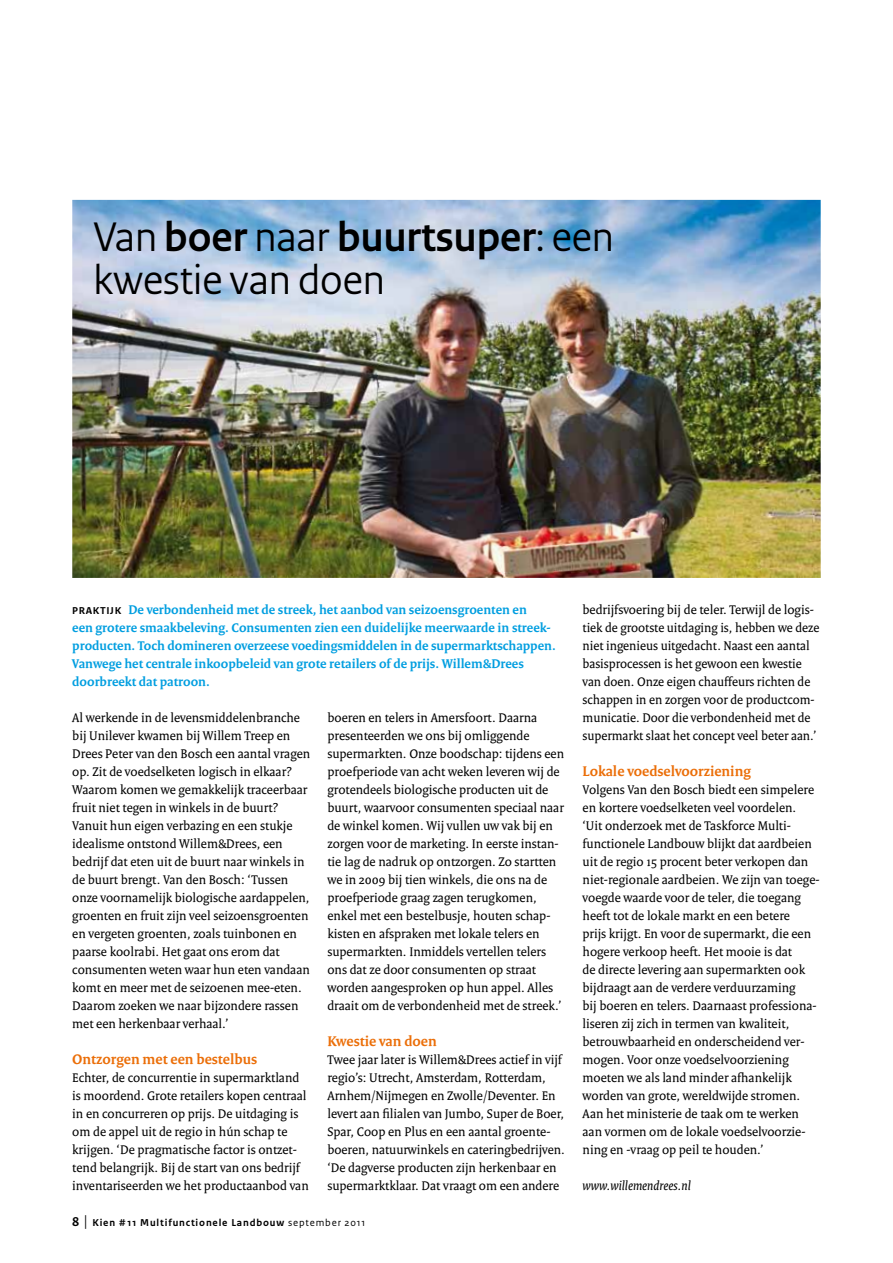
<style>
.page{position:relative;width:893px;height:1263px;background:#fff}
.page>*{position:absolute;margin:0;border:0;box-sizing:border-box;transform-origin:0 0}
.t1{font:43.5px/43.5px "Rijksoverheid Sans Heading";color:#000}
.t2{font:700 15px "Rijksoverheid Serif";color:#eb6e08}
.t3{font:13.5px/18px "Rijksoverheid Serif";color:#000}
.t4{font:700 13.5px/18px "Rijksoverheid Serif";color:#009ee0}
.t5{font:italic 13.5px "Rijksoverheid Serif";letter-spacing:.01em;color:#000}
.t6{font:700 10.5px "Rijksoverheid Sans Text";letter-spacing:.08em;color:#000}
.s1{font-weight:700}
.s2{font-family:"Rijksoverheid Sans Text";font-size:10.5px;color:#000}
.s3{font-size:13.5px}
.s4{font-weight:400;font-size:16.5px}
.s5{font-weight:400}
</style>
<div class="page">
<img style="left:72px;top:200px;width:749px;height:378px">
<h1 class="t1" style="left:94px;top:215px;width:522px">Van <span class="s1">boer</span> naar <span class="s1">buurtsuper</span>: een kwestie van doen</h1>
<p class="t4" style="left:72px;top:600px;width:485px"><span class="s2">PRAKTIJK</span> De verbondenheid met de streek, het aanbod van seizoensgroenten en<br>een grotere smaakbeleving. Consumenten zien een duidelijke meerwaarde in streek&shy;producten. Toch domineren overzeese voedingsmiddelen in de supermarktschappen.<br>Vanwege het centrale inkoopbeleid van grote retailers of de prijs. Willem&amp;Drees doorbreekt dat patroon.</p>
<p class="t3" style="left:72px;top:708px;width:239px">Al werkende in de levensmiddelenbranche bij Unilever kwamen bij Willem Treep en Drees Peter van den Bosch een aantal vragen op. Zit de voedselketen logisch in elkaar?<br>Waarom komen we gemakkelijk traceerbaar fruit niet tegen in winkels in de buurt?<br>Vanuit hun eigen verbazing en een stukje idealisme ontstond Willem&amp;Drees, een bedrijf dat eten uit de buurt naar winkels in de buurt brengt. Van den Bosch: ‘Tussen onze voornamelijk biologische aardappelen, groenten en fruit zijn veel seizoensgroenten en vergeten groenten, zoals tuinbonen en paarse koolrabi. Het gaat ons erom dat consumenten weten waar hun eten vandaan komt en meer met de seizoenen mee-eten.<br>Daarom zoeken we naar bijzondere rassen met een herkenbaar verhaal.’</p>
<p class="t2" style="left:72px;top:1050px;width:186px">Ontzorgen met een bestelbus</p>
<p class="t3" style="left:72px;top:1068px;width:238px">Echter, de concurrentie in supermarktland is moordend. Grote retailers kopen centraal in en concurreren op prijs. De uitdaging is om de appel uit de regio in hún schap te krijgen. ‘De pragmatische factor is ontzet&shy;tend belangrijk. Bij de start van ons bedrijf inventariseerden we het productaanbod van</p>
<p class="t3" style="left:327px;top:708px;width:238px">boeren en telers in Amersfoort. Daarna presenteerden we ons bij omliggende supermarkten. Onze boodschap: tijdens een proefperiode van acht weken leveren wij de grotendeels biologische producten uit de buurt, waarvoor consumenten speciaal naar de winkel komen. Wij vullen uw vak bij en zorgen voor de marketing. In eerste instan&shy;tie lag de nadruk op ontzorgen. Zo startten we in 2009 bij tien winkels, die ons na de proefperiode graag zagen terugkomen, enkel met een bestelbusje, houten schap&shy;kisten en afspraken met lokale telers en supermarkten. Inmiddels vertellen telers ons dat ze door consumenten op straat worden aangesproken op hun appel. Alles draait om de verbondenheid met de streek.’</p>
<p class="t2" style="left:327px;top:1032px;width:111px">Kwestie van doen</p>
<p class="t3" style="left:327px;top:1050px;width:239px">Twee jaar later is Willem&amp;Drees actief in vijf regio’s: Utrecht, Amsterdam, Rotterdam, Arnhem/Nijmegen en Zwolle/Deventer. En levert aan filialen van Jumbo, Super de Boer, Spar, Coop en Plus en een aantal groente&shy;boeren, natuurwinkels en cateringbedrijven. ‘De dagverse producten zijn herkenbaar en supermarktklaar. Dat vraagt om een andere</p>
<p class="t6" style="left:72px;top:1216px;width:295px"><span class="s3">8</span> <span class="s4">|</span> Kien # 11 Multifunctionele Landbouw <span class="s5">september 2011</span></p>
<p class="t3" style="left:583px;top:600px;width:238px">bedrijfsvoering bij de teler. Terwijl de logis&shy;tiek de grootste uitdaging is, hebben we deze niet ingenieus uitgedacht. Naast een aantal basisprocessen is het gewoon een kwestie van doen. Onze eigen chauffeurs richten de schappen in en zorgen voor de productcom&shy;municatie. Door die verbondenheid met de supermarkt slaat het concept veel beter aan.’</p>
<p class="t2" style="left:583px;top:762px;width:170px">Lokale voedselvoorziening</p>
<p class="t3" style="left:583px;top:780px;width:238px">Volgens Van den Bosch biedt een simpelere en kortere voedselketen veel voordelen.<br>‘Uit onderzoek met de Taskforce Multi&shy;functionele Landbouw blijkt dat aardbeien uit de regio 15 procent beter verkopen dan niet-regionale aardbeien. We zijn van toege&shy;voegde waarde voor de teler, die toegang heeft tot de lokale markt en een betere<br>prijs krijgt. En voor de supermarkt, die een hogere verkoop heeft. Het mooie is dat<br>de directe levering aan supermarkten ook bijdraagt aan de verdere verduurzaming<br>bij boeren en telers. Daarnaast professiona&shy;liseren zij zich in termen van kwaliteit, betrouwbaarheid en onderscheidend ver&shy;mogen. Voor onze voedselvoorziening moeten we als land minder afhankelijk worden van grote, wereldwijde stromen.<br>Aan het ministerie de taak om te werken aan vormen om de lokale voedselvoorzie&shy;ning en -vraag op peil te houden.’</p>
<p class="t5" style="left:583px;top:1177px;width:110px">www.willemendrees.nl</p>
</div>
